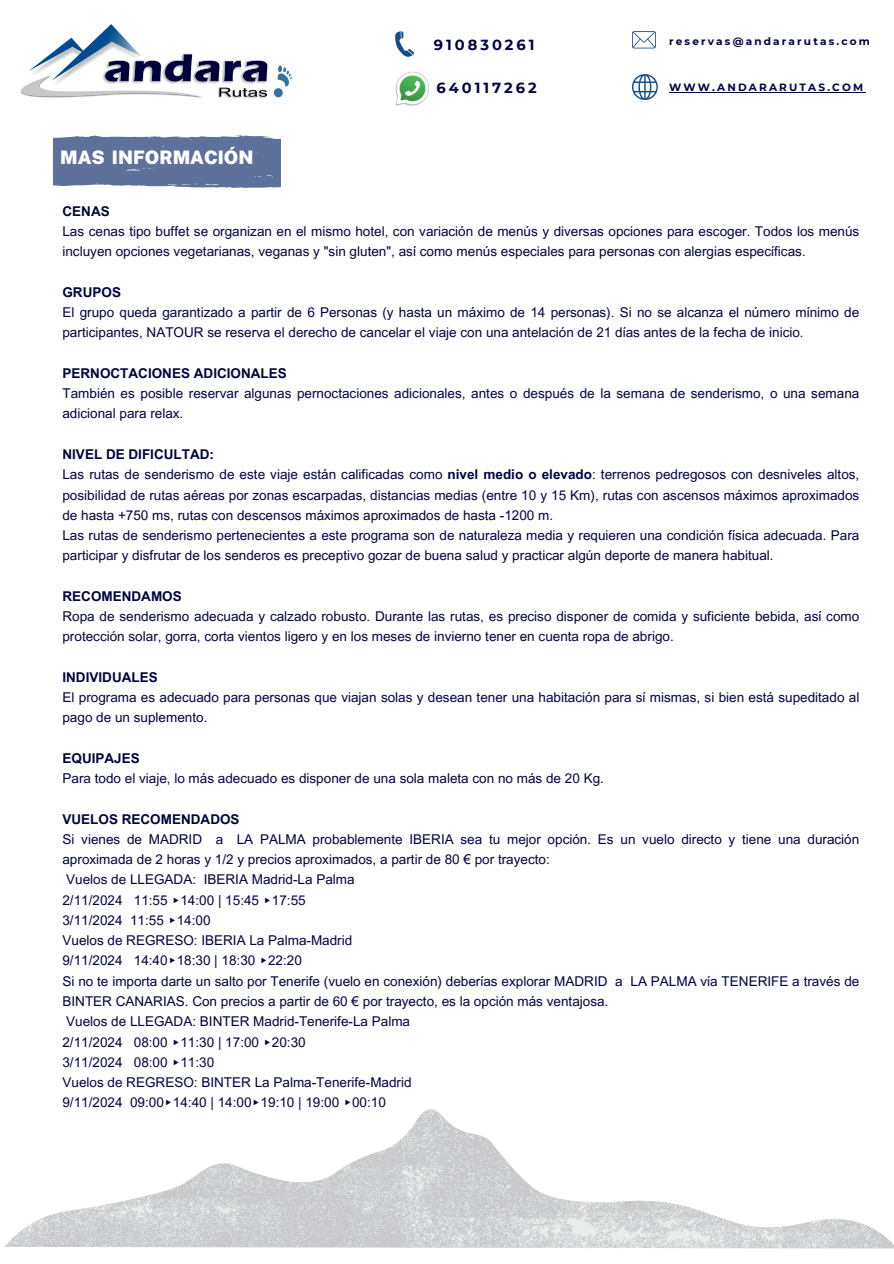
<style>
.page{position:relative;width:894px;height:1264px;background:#fff}
.page>*{position:absolute;margin:0;border:0;box-sizing:border-box;transform-origin:0 0}
.t1{font:900 18.6px "Public Sans";color:#fff}
.t2{font:700 14.55px "Montserrat";letter-spacing:.205em;color:#000341}
.t3{font:13.5px/20.2px "Arial MT Pro";color:#000341}
.t4{font:700 10.5px "Montserrat";letter-spacing:.205em;color:#000341}
.s1{font-weight:700}
.s2{font-family:"Free Sans"}
</style>
<div class="page">
<img style="left:21px;top:24px;width:270px;height:75px">
<img style="left:395px;top:72px;width:34px;height:34px">
<svg style="left:395px;top:31px;width:19px;height:26px"></svg>
<svg style="left:632px;top:31px;width:23px;height:17px"></svg>
<svg style="left:632px;top:74px;width:25px;height:26px"></svg>
<svg style="left:54px;top:135px;width:226px;height:53px"></svg>
<svg style="left:6px;top:1109px;width:887px;height:139px"></svg>
<hr style="left:669px;top:92px;width:196px;height:1px;background:#000341">
<h2 class="t1" style="left:60px;top:146px;width:195px">MAS INFORMACIÓN</h2>
<p class="t4" style="left:669px;top:35px;width:202px">reservas@andararutas.com</p>
<h2 class="t2" style="left:433px;top:36px;width:102px">910830261</h2>
<p class="t2" style="left:436px;top:78px;width:102px">640117262</p>
<p class="t4" style="left:669px;top:81px;width:195px">WWW.ANDARARUTAS.COM</p>
<p class="t3" style="left:62px;top:203px;width:798px"><span class="s1">CENAS<br></span>Las cenas tipo buffet se organizan en el mismo hotel, con variación de menús y diversas opciones para escoger. Todos los menús incluyen opciones vegetarianas, veganas y "sin gluten", así como menús especiales para personas con alergias específicas.</p>
<h4 class="t3" style="left:62px;top:284px;width:798px"><span class="s1">GRUPOS<br></span>El grupo queda garantizado a partir de 6 Personas (y hasta un máximo de 14 personas). Si no se alcanza el número mínimo de participantes, NATOUR se reserva el derecho de cancelar el viaje con una antelación de 21 días antes de la fecha de inicio.</h4>
<p class="t3" style="left:62px;top:365px;width:798px"><span class="s1">PERNOCTACIONES ADICIONALES<br></span>También es posible reservar algunas pernoctaciones adicionales, antes o después de la semana de senderismo, o una semana adicional para relax.</p>
<h1 class="t3" style="left:62px;top:446px;width:798px"><span class="s1">NIVEL DE DIFICULTAD:<br></span>Las rutas de senderismo de este viaje están calificadas como <span class="s1">nivel medio o elevado</span>: terrenos pedregosos con desniveles altos, posibilidad de rutas aéreas por zonas escarpadas, distancias medias (entre 10 y 15 Km), rutas con ascensos máximos aproximados de hasta +750 ms, rutas con descensos máximos aproximados de hasta -1200 m.<br>Las rutas de senderismo pertenecientes a este programa son de naturaleza media y requieren una condición física adecuada. Para participar y disfrutar de los senderos es preceptivo gozar de buena salud y practicar algún deporte de manera habitual.</h1>
<h3 class="t3" style="left:62px;top:587px;width:798px"><span class="s1">RECOMENDAMOS<br></span>Ropa de senderismo adecuada y calzado robusto. Durante las rutas, es preciso disponer de comida y suficiente bebida, así como protección solar, gorra, corta vientos ligero y en los meses de invierno tener en cuenta ropa de abrigo.</h3>
<h3 class="t3" style="left:62px;top:668px;width:798px"><span class="s1">INDIVIDUALES<br></span>El programa es adecuado para personas que viajan solas y desean tener una habitación para sí mismas, si bien está supeditado al pago de un suplemento.</h3>
<h3 class="t3" style="left:62px;top:749px;width:543px"><span class="s1">EQUIPAJES<br></span>Para todo el viaje, lo más adecuado es disponer de una sola maleta con no más de 20 Kg.</h3>
<h3 class="t3" style="left:62px;top:810px;width:798px"><span class="s1">VUELOS RECOMENDADOS<br></span>Si vienes de MADRID a LA PALMA probablemente IBERIA sea tu mejor opción. Es un vuelo directo y tiene una duración aproximada de 2 horas y 1/2 y precios aproximados, a partir de 80 € por trayecto:<br>Vuelos de LLEGADA: IBERIA Madrid-La Palma<br>2/11/2024 11:55 <span class="s2">▸</span>14:00 | 15:45 <span class="s2">▸</span>17:55<br>3/11/2024 11:55 <span class="s2">▸</span>14:00<br>Vuelos de REGRESO: IBERIA La Palma-Madrid<br>9/11/2024 14:40<span class="s2">▸</span>18:30 | 18:30 <span class="s2">▸</span>22:20<br>Si no te importa darte un salto por Tenerife (vuelo en conexión) deberías explorar MADRID a LA PALMA vía TENERIFE a través de BINTER CANARIAS. Con precios a partir de 60 € por trayecto, es la opción más ventajosa.<br>Vuelos de LLEGADA: BINTER Madrid-Tenerife-La Palma<br>2/11/2024 08:00 <span class="s2">▸</span>11:30 | 17:00 <span class="s2">▸</span>20:30<br>3/11/2024 08:00 <span class="s2">▸</span>11:30<br>Vuelos de REGRESO: BINTER La Palma-Tenerife-Madrid<br>9/11/2024 09:00<span class="s2">▸</span>14:40 | 14:00<span class="s2">▸</span>19:10 | 19:00 <span class="s2">▸</span>00:10</h3>
</div>
